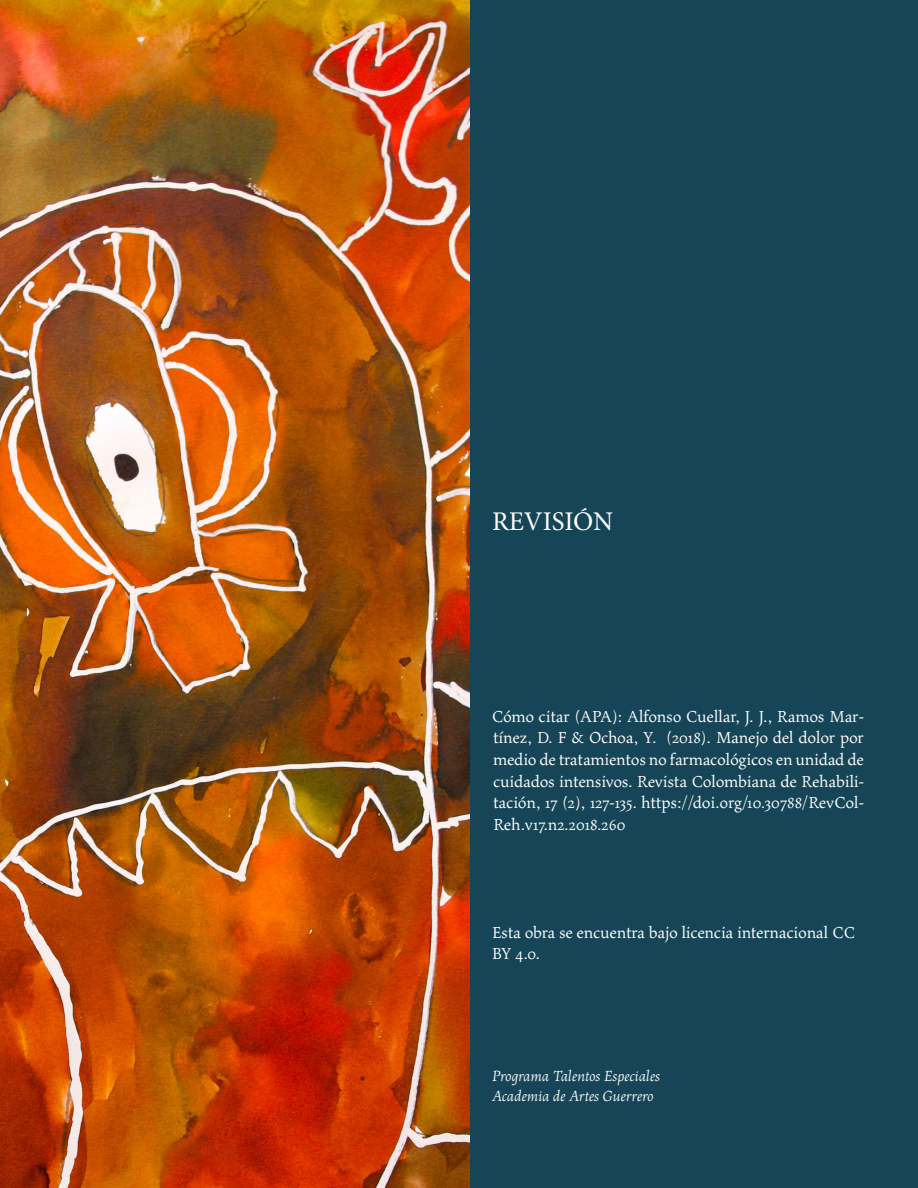
<style>
.page{position:relative;width:918px;height:1188px;background:#164557}
.page>*{position:absolute;margin:0;border:0;box-sizing:border-box;transform-origin:0 0}
.t1{font:27px "Minion Pro";letter-spacing:-.01em;color:#fff}
.t2{font:18px/21.6px "Maiola Pro";color:#fff;text-align:justify}
.t3{font:italic 16.5px "Maiola Pro";color:#fff}
</style>
<div class="page">
<img style="left:0;top:0;width:470px;height:1188px">
<p class="t1" style="left:492px;top:503px;width:123px">REVISIÓN</p>
<p class="t2" style="left:492px;top:706px;width:374px">Cómo citar (APA): Alfonso Cuellar, J. J., Ramos Mar&shy;tínez, D. F &amp; Ochoa, Y. (2018). Manejo del dolor por medio de tratamientos no farmacológicos en unidad de cuidados intensivos. Revista Colombiana de Rehabili&shy;tación, 17 (2), 127-135. https://doi.org/10.30788/RevCol-Reh.v17.n2.2018.260</p>
<p class="t2" style="left:492px;top:922px;width:365px">Esta obra se encuentra bajo licencia internacional CC<br>BY 4.0.</p>
<p class="t3" style="left:492px;top:1067px;width:170px">Programa Talentos Especiales</p>
<p class="t3" style="left:492px;top:1087px;width:163px">Academia de Artes Guerrero</p>
</div>
